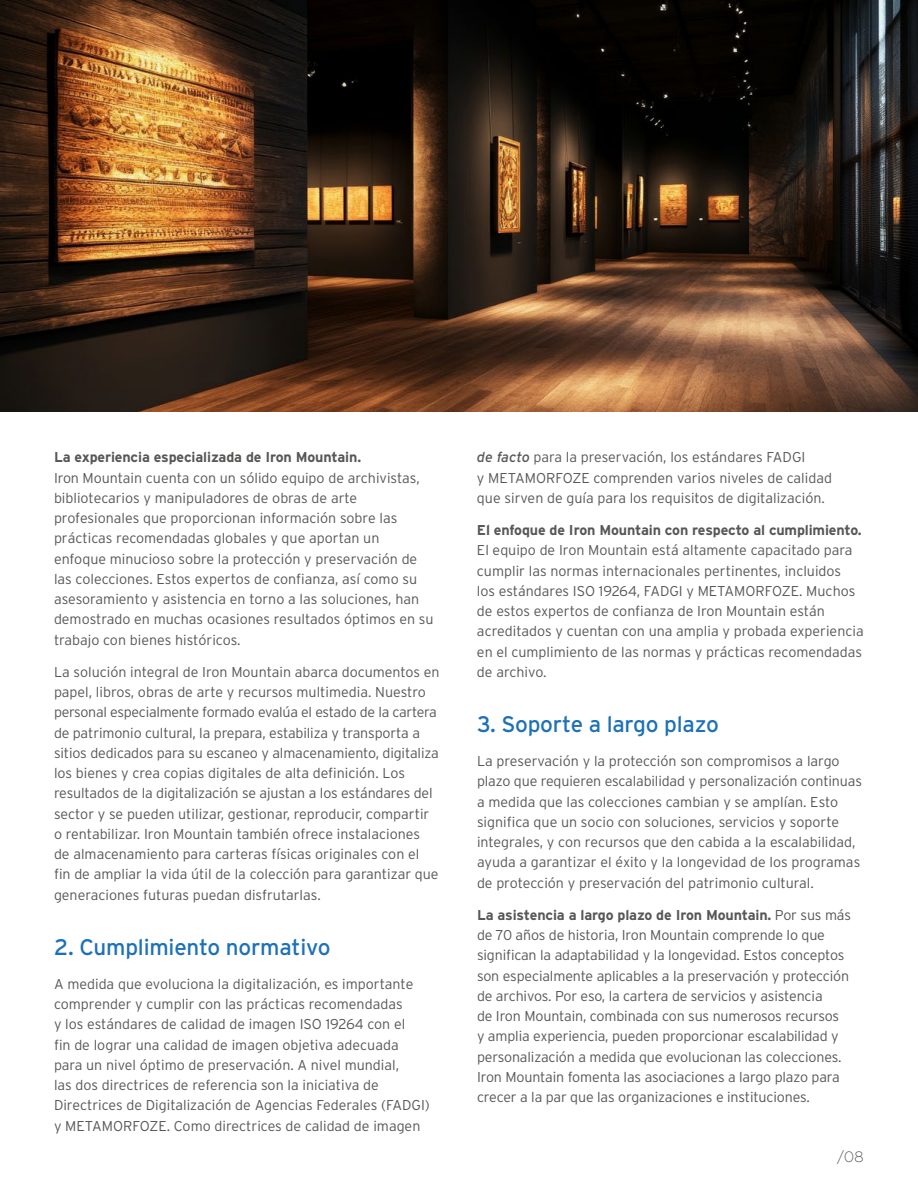
<style>
.page{position:relative;width:918px;height:1188px;background:#fff}
.page>*{position:absolute;margin:0;border:0;box-sizing:border-box;transform-origin:0 0}
.t1{font:22.5px "Interstate";letter-spacing:-.01em;color:#1d71b8}
.t2{font:300 15px "Geometria";color:#575756}
.t3{font:300 14.25px/20.2px "Interstate";color:#575756}
.t4{font:700 14.25px "Interstate";letter-spacing:-.01em;color:#575756}
.s1{font-weight:400;font-style:italic}
.s2{font-weight:700}
</style>
<div class="page">
<img style="left:0;top:0;width:918px;height:412px">
<p class="t4" style="left:54px;top:449px;width:309px">La experiencia especializada de Iron Mountain.</p>
<p class="t3" style="left:54px;top:467px;width:381px">Iron Mountain cuenta con un sólido equipo de archivistas, bibliotecarios y manipuladores de obras de arte profesionales que proporcionan información sobre las prácticas recomendadas globales y que aportan un enfoque minucioso sobre la protección y preservación de las colecciones. Estos expertos de confianza, así como su asesoramiento y asistencia en torno a las soluciones, han demostrado en muchas ocasiones resultados óptimos en su trabajo con bienes históricos.</p>
<p class="t3" style="left:54px;top:662px;width:387px">La solución integral de Iron Mountain abarca documentos en papel, libros, obras de arte y recursos multimedia. Nuestro personal especialmente formado evalúa el estado de la cartera de patrimonio cultural, la prepara, estabiliza y transporta a sitios dedicados para su escaneo y almacenamiento, digitaliza los bienes y crea copias digitales de alta definición. Los resultados de la digitalización se ajustan a los estándares del sector y se pueden utilizar, gestionar, reproducir, compartir o rentabilizar. Iron Mountain también ofrece instalaciones<br>de almacenamiento para carteras físicas originales con el<br>fin de ampliar la vida útil de la colección para garantizar que generaciones futuras puedan disfrutarlas.</p>
<h1 class="t1" style="left:54px;top:933px;width:278px">2. Cumplimiento normativo</h1>
<p class="t3" style="left:54px;top:974px;width:377px">A medida que evoluciona la digitalización, es importante comprender y cumplir con las prácticas recomendadas<br>y los estándares de calidad de imagen ISO 19264 con el<br>fin de lograr una calidad de imagen objetiva adecuada para un nivel óptimo de preservación. A nivel mundial,<br>las dos directrices de referencia son la iniciativa de Directrices de Digitalización de Agencias Federales (FADGI) y METAMORFOZE. Como directrices de calidad de imagen</p>
<p class="t3" style="left:477px;top:447px;width:357px"><span class="s1">de facto</span> para la preservación, los estándares FADGI<br>y METAMORFOZE comprenden varios niveles de calidad que sirven de guía para los requisitos de digitalización.</p>
<p class="t4" style="left:477px;top:521px;width:386px">El enfoque de Iron Mountain con respecto al cumplimiento.</p>
<p class="t3" style="left:477px;top:540px;width:388px">El equipo de Iron Mountain está altamente capacitado para cumplir las normas internacionales pertinentes, incluidos<br>los estándares ISO 19264, FADGI y METAMORFOZE. Muchos de estos expertos de confianza de Iron Mountain están acreditados y cuentan con una amplia y probada experiencia en el cumplimiento de las normas y prácticas recomendadas de archivo.</p>
<h1 class="t1" style="left:477px;top:711px;width:243px">3. Soporte a largo plazo</h1>
<p class="t3" style="left:477px;top:751px;width:387px">La preservación y la protección son compromisos a largo plazo que requieren escalabilidad y personalización continuas a medida que las colecciones cambian y se amplían. Esto significa que un socio con soluciones, servicios y soporte integrales, y con recursos que den cabida a la escalabilidad, ayuda a garantizar el éxito y la longevidad de los programas de protección y preservación del patrimonio cultural.</p>
<p class="t3" style="left:477px;top:905px;width:376px"><span class="s2">La asistencia a largo plazo de Iron Mountain.</span> Por sus más de 70 años de historia, Iron Mountain comprende lo que significan la adaptabilidad y la longevidad. Estos conceptos son especialmente aplicables a la preservación y protección de archivos. Por eso, la cartera de servicios y asistencia<br>de Iron Mountain, combinada con sus numerosos recursos<br>y amplia experiencia, pueden proporcionar escalabilidad y personalización a medida que evolucionan las colecciones.<br>Iron Mountain fomenta las asociaciones a largo plazo para crecer a la par que las organizaciones e instituciones.</p>
<p class="t2" style="left:837px;top:1148px;width:29px">/08</p>
</div>
